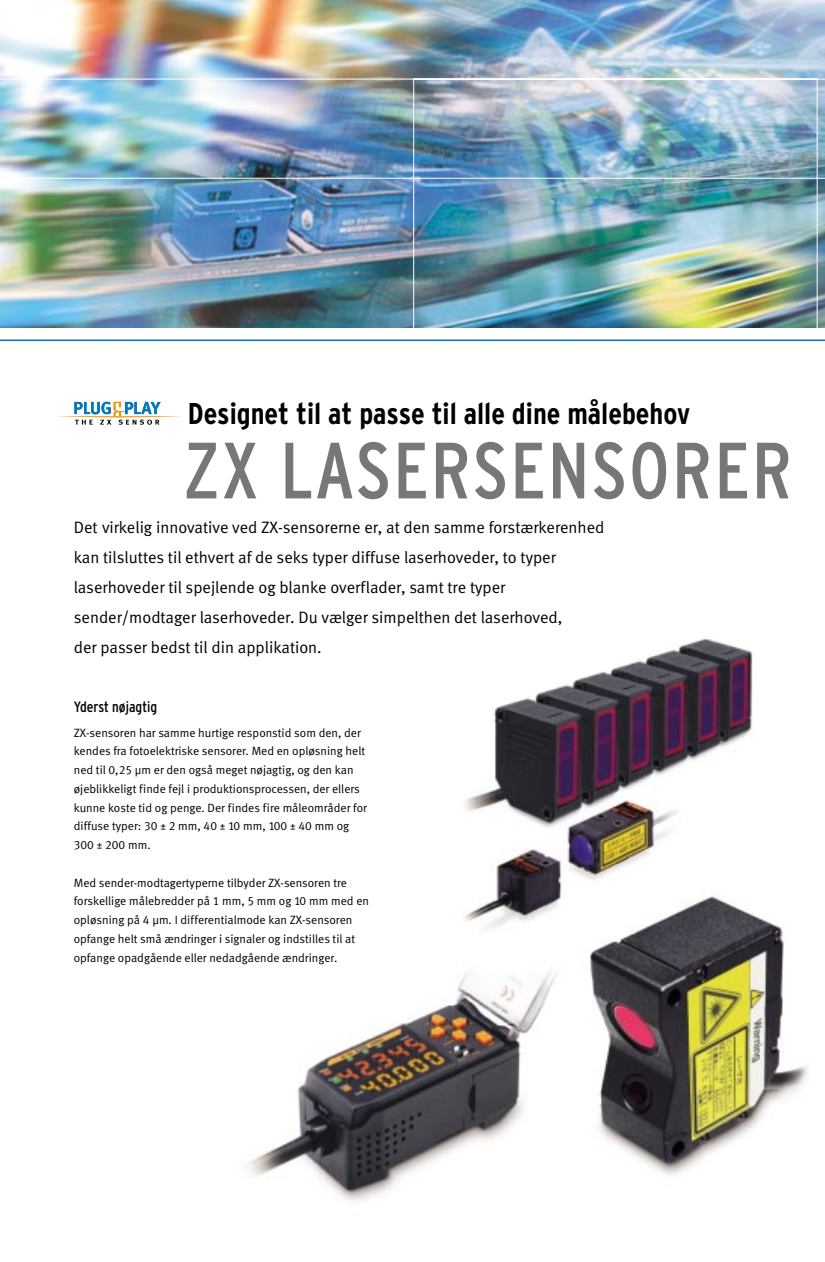
<style>
.page{position:relative;width:825px;height:1262px;background:#fff}
.page>*{position:absolute;margin:0;border:0;box-sizing:border-box;transform-origin:0 0}
.t1{font:condensed 79.5px "Interstate";letter-spacing:.025em;color:#777}
.t2{font:700 condensed 30px "Interstate";color:#000}
.t3{font:16.5px/30px "Meta Normal";color:#000}
.t4{font:condensed 15px "Interstate";color:#000}
.t5{font:12px/18.8px "Meta Normal LF";color:#000}
</style>
<div class="page">
<img style="left:246px;top:972px;width:311px;height:230px">
<img style="left:0;top:0;width:824px;height:78px">
<hr style="left:0;top:339px;width:824px;height:2px;background:#0073bb">
<img style="left:464px;top:639px;width:289px;height:290px">
<img style="left:568px;top:888px;width:241px;height:287px">
<svg style="left:57px;top:402px;width:126px;height:23px"></svg>
<img style="left:0;top:78px;width:824px;height:250px">
<h2 class="t2" style="left:188px;top:402px;width:504px">Designet til at passe til alle dine målebehov</h2>
<h1 class="t1" style="left:183px;top:440px;width:610px">ZX LASERSENSORER</h1>
<p class="t3" style="left:74px;top:513px;width:532px">Det virkelig innovative ved ZX-sensorerne er, at den samme forstærkerenhed kan tilsluttes til ethvert af de seks typer diffuse laserhoveder, to typer laserhoveder til spejlende og blanke overflader, samt tre typer sender/modtager laserhoveder. Du vælger simpelthen det laserhoved,<br>der passer bedst til din applikation.</p>
<p class="t4" style="left:74px;top:701px;width:85px">Yderst nøjagtig</p>
<p class="t5" style="left:74px;top:724px;width:294px">ZX-sensoren har samme hurtige responstid som den, der kendes fra fotoelektriske sensorer. Med en opløsning helt ned til 0,25 µm er den også meget nøjagtig, og den kan øjeblikkeligt finde fejl i produktionsprocessen, der ellers kunne koste tid og penge. Der findes fire måleområder for diffuse typer: 30 ± 2 mm, 40 ± 10 mm, 100 ± 40 mm og 300 ± 200 mm.</p>
<p class="t5" style="left:74px;top:874px;width:297px">Med sender-modtagertyperne tilbyder ZX-sensoren tre forskellige målebredder på 1 mm, 5 mm og 10 mm med en opløsning på 4 µm. I differentialmode kan ZX-sensoren opfange helt små ændringer i signaler og indstilles til at opfange opadgående eller nedadgående ændringer.</p>
</div>
